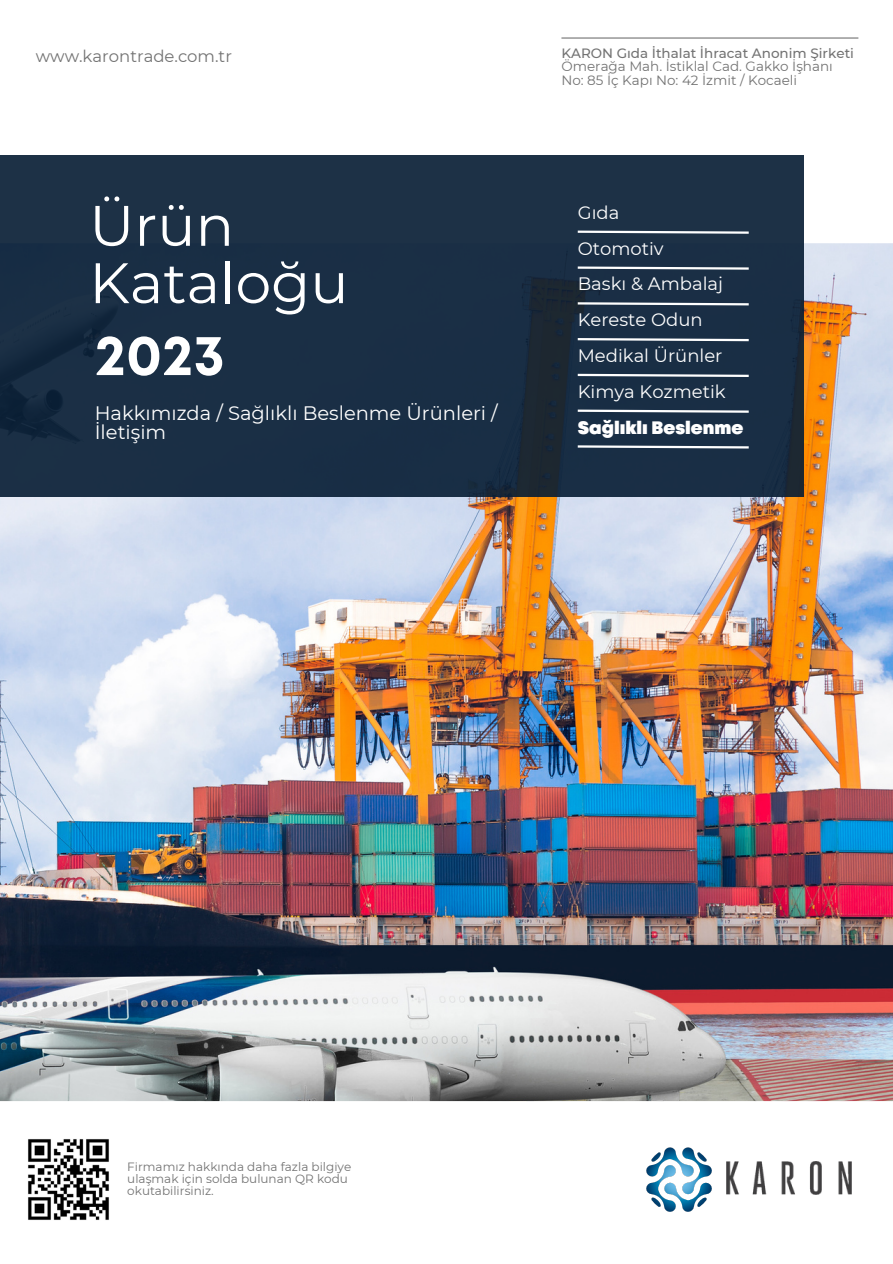
<style>
.page{position:relative;width:893px;height:1264px;background:#fff}
.page>*{position:absolute;margin:0;border:0;box-sizing:border-box;transform-origin:0 0}
.t1{font:57px/57.3px "Montserrat";color:#fff}
.t2{font:700 57px "Mont";color:#fff}
.t3{font:19.5px/19px "Montserrat";color:#fff}
.t4{font:18px/35.8px "Montserrat";color:#fff}
.t5{font:900 18px "Mont";color:#fff}
.t6{font:16.5px "Montserrat";color:#737373}
.t7{font:13.5px/13.5px "Montserrat";color:#737373}
.t8{font:500 13.5px "Montserrat";color:#737373}
.t9{font:12px/12px "Montserrat";color:#737373}
</style>
<div class="page">
<img style="left:0;top:243px;width:892px;height:858px">
<div style="left:0;top:155px;width:803px;height:342px;background:#1a2e45"></div>
<svg style="left:577px;top:230px;width:172px;height:4px"></svg>
<svg style="left:577px;top:266px;width:172px;height:4px"></svg>
<svg style="left:575px;top:301px;width:174px;height:5px"></svg>
<svg style="left:577px;top:338px;width:172px;height:4px"></svg>
<svg style="left:577px;top:373px;width:172px;height:4px"></svg>
<svg style="left:577px;top:409px;width:172px;height:4px"></svg>
<svg style="left:577px;top:445px;width:172px;height:4px"></svg>
<hr style="left:561px;top:37px;width:297px;height:2px;background:#737373">
<img style="left:28px;top:1139px;width:81px;height:81px">
<img style="left:646px;top:1147px;width:65px;height:64px">
<img style="left:726px;top:1161px;width:125px;height:33px">
<h3 class="t6" style="left:36px;top:46px;width:198px">www.karontrade.com.tr</h3>
<p class="t8" style="left:561px;top:45px;width:292px">KARON Gıda İthalat İhracat Anoni m Şi rketi</p>
<p class="t7" style="left:561px;top:60px;width:273px">Ömerağa Mah. İsti klal Cad. Gakko İşhanı<br>No: 85 İç Kapı No: 42 İzmit / Kocaeli</p>
<h1 class="t1" style="left:89px;top:197px;width:261px">Ürün<br>Kataloğu</h1>
<h1 class="t2" style="left:95px;top:334px;width:131px">2023</h1>
<h2 class="t3" style="left:95px;top:403px;width:404px">Hakkımızda / Sağlıklı Beslenme Ürünleri /<br>İletişi m</h2>
<h3 class="t4" style="left:577px;top:194px;width:149px">Gıda<br>Otomotiv<br>Baskı &amp; Ambalaj<br>Kereste Odun<br>Medikal Ürünler<br>Ki mya Kozmeti k</h3>
<h3 class="t5" style="left:577px;top:420px;width:167px">Sağlıklı Beslenme</h3>
<p class="t9" style="left:127px;top:1160px;width:225px">Fi rmamız hakkında daha fazla bi lgiye ulaşmak içi n solda bulunan QR kodu okutabi li rsi niz.</p>
</div>
